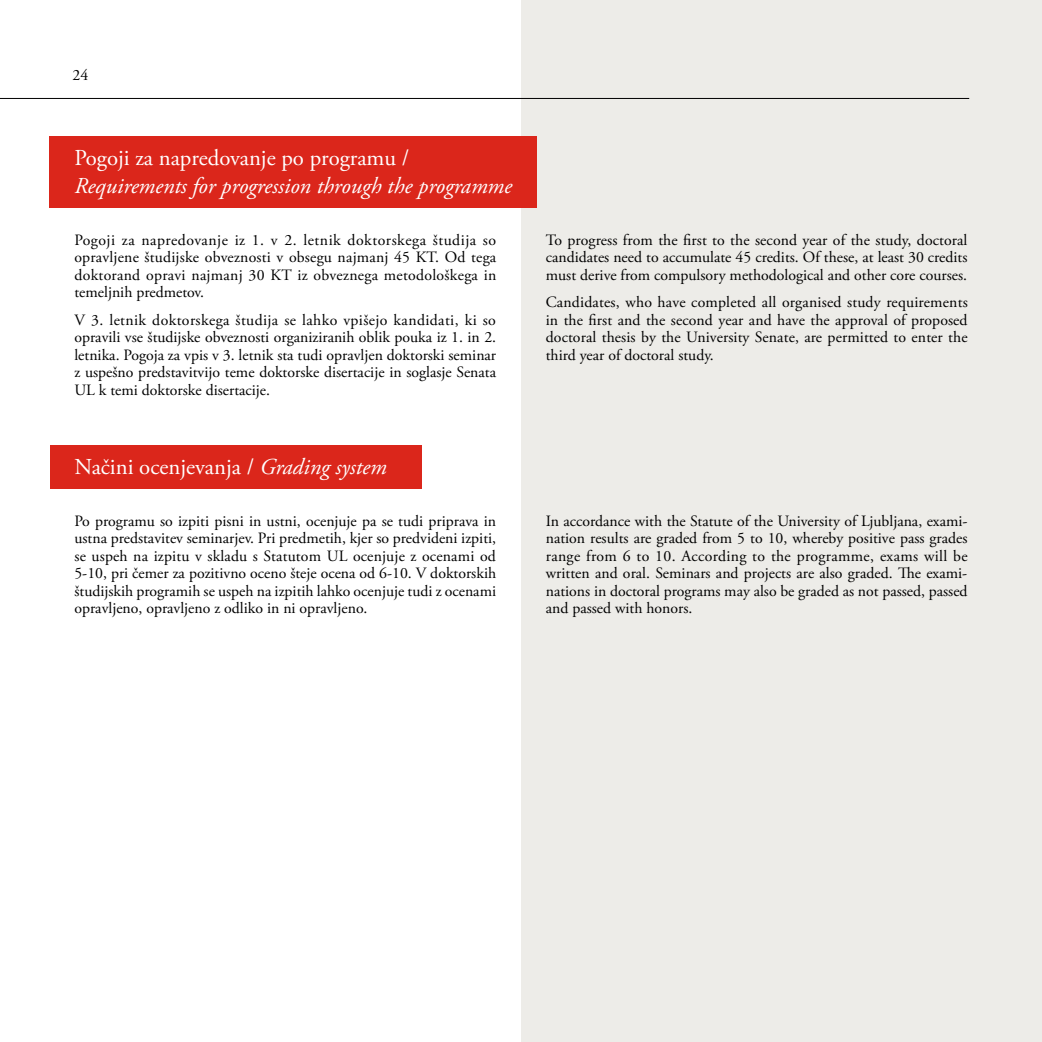
<style>
.page{position:relative;width:1042px;height:1042px;background:#fff}
.page>*{position:absolute;margin:0;border:0;box-sizing:border-box;transform-origin:0 0}
.t1{font:22.75px "Adobe Garamond Pro";color:#fff}
.t2{font:italic 22.75px "Adobe Garamond Pro";color:#fff}
.t3{font:15.75px/17.5px "Adobe Garamond Pro";color:#000;text-align:justify}
.s1{font-style:italic}
</style>
<div class="page">
<div style="left:521px;top:0;width:521px;height:1042px;background:#edece8"></div>
<hr style="left:0;top:98px;width:969px;height:1px;background:#000">
<div style="left:50px;top:136px;width:487px;height:71px;background:#db261b"></div>
<div style="left:50px;top:445px;width:371px;height:44px;background:#db261b"></div>
<p class="t3" style="left:72px;top:67px;width:17px">24</p>
<h1 class="t1" style="left:75px;top:144px;width:336px">Pogoji za napredovanje po programu /</h1>
<h1 class="t2" style="left:75px;top:172px;width:439px">Requirements for progression through the programme</h1>
<p class="t3" style="left:74px;top:231px;width:423px">Pogoji za napredovanje iz 1. v 2. letnik doktorskega študija so opravljene študijske obveznosti v obsegu najmanj 45 KT. Od tega doktorand opravi najmanj 30 KT iz obveznega metodološkega in temeljnih predmetov.</p>
<p class="t3" style="left:74px;top:311px;width:423px">V 3. letnik doktorskega študija se lahko vpišejo kandidati, ki so opravili vse študijske obveznosti organiziranih oblik pouka iz 1. in 2. letnika. Pogoja za vpis v 3. letnik sta tudi opravljen doktorski seminar z uspešno predstavitvijo teme doktorske disertacije in soglasje Senata UL k temi doktorske disertacije.</p>
<h1 class="t1" style="left:75px;top:453px;width:314px">Načini ocenjevanja / <span class="s1">Grading system</span></h1>
<p class="t3" style="left:74px;top:513px;width:423px">Po programu so izpiti pisni in ustni, ocenjuje pa se tudi priprava in ustna predstavitev seminarjev. Pri predmetih, kjer so predvideni izpiti, se uspeh na izpitu v skladu s Statutom UL ocenjuje z ocenami od 5-10, pri čemer za pozitivno oceno šteje ocena od 6-10. V doktorskih študijskih programih se uspeh na izpitih lahko ocenjuje tudi z ocenami opravljeno, opravljeno z odliko in ni opravljeno.</p>
<p class="t3" style="left:546px;top:231px;width:423px">To progress from the first to the second year of the study, doctoral candidates need to accumulate 45 credits. Of these, at least 30 credits must derive from compulsory methodological and other core courses.</p>
<p class="t3" style="left:546px;top:294px;width:423px">Candidates, who have completed all organised study requirements in the first and the second year and have the approval of proposed doctoral thesis by the University Senate, are permitted to enter the third year of doctoral study.</p>
<p class="t3" style="left:546px;top:513px;width:423px">In accordance with the Statute of the University of Ljubljana, exami&shy;nation results are graded from 5 to 10, whereby positive pass grades range from 6 to 10. According to the programme, exams will be written and oral. Seminars and projects are also graded. The exami&shy;nations in doctoral programs may also be graded as not passed, passed and passed with honors.</p>
</div>
